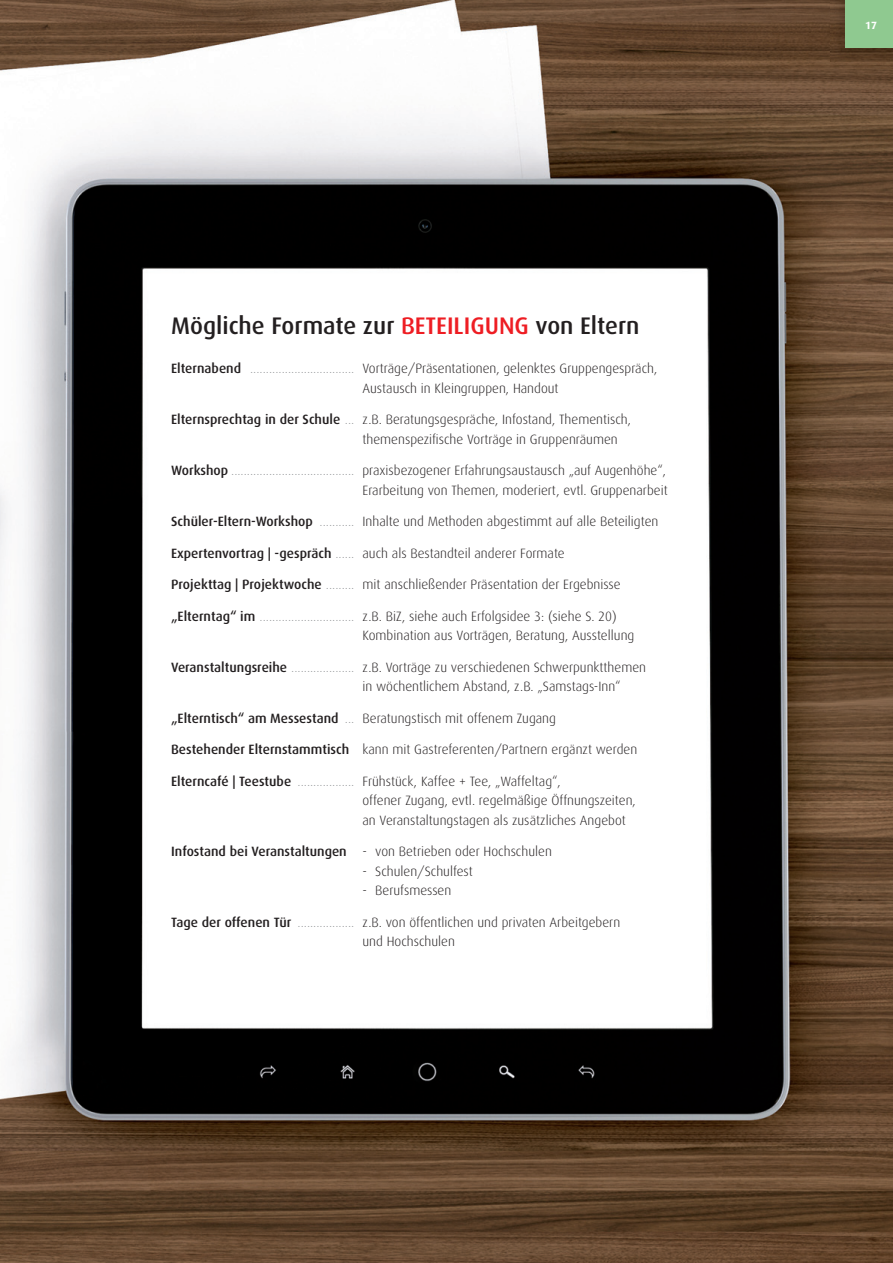
<style>
.page{position:relative;width:893px;height:1263px;background:#fff}
.page>*{position:absolute;margin:0;border:0;box-sizing:border-box;transform-origin:0 0}
.t1{font:500 24px "Dax";color:#231f20}
.t2{font:300 13.5px/19.5px "Dax";color:#231f20}
.t3{font:700 10.5px "Dax";color:#fff}
.s1{color:#ee1d23}
.s2{font-weight:500}
.s3{color:#939598}
</style>
<div class="page">
<img style="left:0;top:0;width:893px;height:1262px">
<img style="left:831px;top:0;width:62px;height:64px">
<div style="left:845px;top:0;width:48px;height:48px;background:#8fc990"></div>
<h1 class="t1" style="left:171px;top:315px;width:470px">Mögliche Formate zur <span class="s1">BETEILIGUNG</span> von Eltern</h1>
<p class="t2" style="left:362px;top:360px;width:296px;text-indent:-191px"><span class="s2">Elternabend</span> <span class="s3">.................................</span> Vorträge/Präsentationen, gelenktes Gruppengespräch,<br>Austausch in Kleingruppen, Handout</p>
<p class="t2" style="left:362px;top:411px;width:270px;text-indent:-191px"><span class="s2">Elternsprechtag in der Schule</span> <span class="s3">...</span> z.B. Beratungsgespräche, Infostand, Thementisch, themenspezifische Vorträge in Gruppenräumen</p>
<p class="t2" style="left:171px;top:462px;width:498px;text-align:right"><span class="s2">Workshop</span> <span class="s3">.......................................</span> praxisbezogener Erfahrungsaustausch „auf Augenhöhe“,<br>Erarbeitung von Themen, moderiert, evtl. Gruppenarbeit</p>
<p class="t2" style="left:171px;top:513px;width:489px"><span class="s2">Schüler-Eltern-Workshop</span> <span class="s3">...........</span> Inhalte und Methoden abgestimmt auf alle Beteiligten</p>
<p class="t2" style="left:171px;top:544px;width:395px"><span class="s2">Expertenvortrag | -gespräch</span> <span class="s3">......</span> auch als Bestandteil anderer Formate</p>
<p class="t2" style="left:171px;top:576px;width:451px"><span class="s2">Projekttag | Projektwoche</span> <span class="s3">.........</span> mit anschließender Präsentation der Ergebnisse</p>
<p class="t2" style="left:362px;top:607px;width:273px;text-indent:-191px"><span class="s2">„Elterntag“ im</span> <span class="s3">..............................</span> z.B. BiZ, siehe auch Erfolgsidee 3: (siehe S. 20)<br>Kombination aus Vorträgen, Beratung, Ausstellung</p>
<p class="t2" style="left:362px;top:658px;width:285px;text-indent:-191px"><span class="s2">Veranstaltungsreihe</span> <span class="s3">....................</span> z.B. Vorträge zu verschiedenen Schwerpunktthemen in wöchentlichem Abstand, z.B. „Samstags-Inn“</p>
<p class="t2" style="left:171px;top:709px;width:386px"><span class="s2">„Elterntisch“ am Messestand</span> <span class="s3">...</span> Beratungstisch mit offenem Zugang</p>
<p class="t2" style="left:171px;top:741px;width:468px"><span class="s2">Bestehender Elternstammtisch</span> kann mit Gastreferenten/Partnern ergänzt werden</p>
<p class="t2" style="left:362px;top:772px;width:275px;text-indent:-191px"><span class="s2">Elterncafé | Teestube</span> <span class="s3">..................</span> Frühstück, Kaffee + Tee, „Waffeltag“,<br>offener Zugang, evtl. regelmäßige Öffnungszeiten, an Veranstaltungstagen als zusätzliches Angebot</p>
<p class="t2" style="left:171px;top:843px;width:382px"><span class="s2">Infostand bei Veranstaltungen</span> - von Betrieben oder Hochschulen</p>
<p class="t2" style="left:362px;top:862px;width:112px">- Schulen/Schulfest</p>
<p class="t2" style="left:362px;top:882px;width:90px">- Berufsmessen</p>
<p class="t2" style="left:362px;top:913px;width:259px;text-indent:-191px"><span class="s2">Tage der offenen Tür</span> <span class="s3">..................</span> z.B. von öffentlichen und privaten Arbeitgebern und Hochschulen</p>
<p class="t3" style="left:865px;top:21px;width:13px">17</p>
</div>
